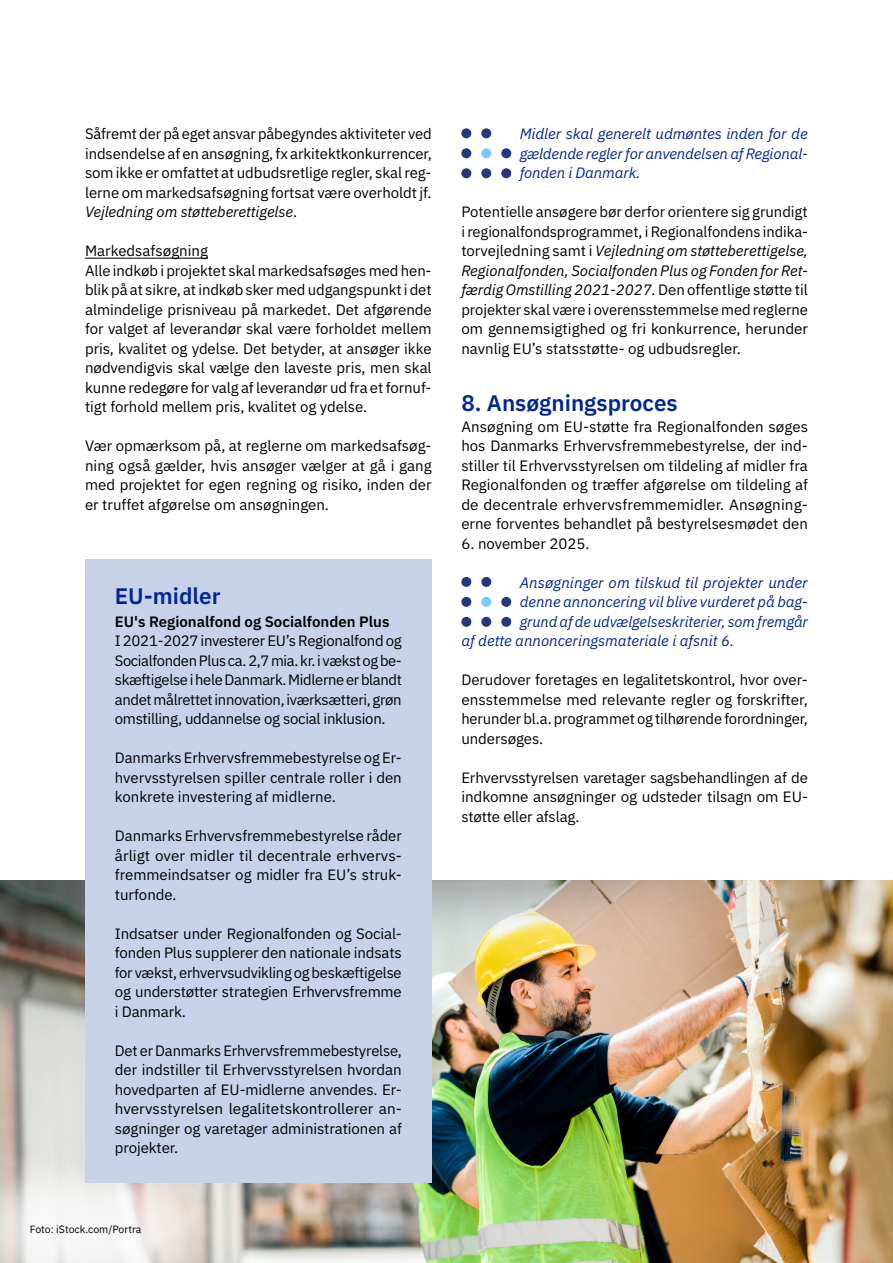
<style>
.page{position:relative;width:893px;height:1263px;background:#fff}
.page>*{position:absolute;margin:0;border:0;box-sizing:border-box;transform-origin:0 0}
.mellemrubrik_1_linje{font:600 22.5px "IBM Plex Sans";color:#002691}
.mellemrubrik_1_linje_undtagelse{font:600 22.5px "IBM Plex Sans";color:#002691}
.brød{font:15px/19.5px "IBM Plex Sans";letter-spacing:-.005em;color:#000;text-align:justify}
.brød-2{font:italic 15px/19.5px "IBM Plex Sans";letter-spacing:-.005em;color:#002691;text-align:justify}
.brød-3{font:600 15px "IBM Plex Sans";color:#000}
.fotograf_sort_left{font:10.5px "IBM Plex Sans";color:#000}
.s1{font-style:italic}
</style>
<div class="page">
<img style="left:0;top:880px;width:893px;height:383px">
<hr style="left:85px;top:258px;width:123px;height:1px;background:#000">
<div style="left:481px;top:148px;width:10px;height:10px;background:#77ccf4;border-radius:50%"></div>
<div style="left:461px;top:168px;width:10px;height:10px;background:#25377d;border-radius:50%"></div>
<div style="left:481px;top:128px;width:10px;height:10px;background:#25377d;border-radius:50%"></div>
<div style="left:501px;top:148px;width:10px;height:10px;background:#25377d;border-radius:50%"></div>
<div style="left:461px;top:148px;width:10px;height:10px;background:#25377d;border-radius:50%"></div>
<div style="left:461px;top:128px;width:10px;height:10px;background:#25377d;border-radius:50%"></div>
<div style="left:481px;top:168px;width:10px;height:10px;background:#25377d;border-radius:50%"></div>
<div style="left:501px;top:168px;width:10px;height:10px;background:#25377d;border-radius:50%"></div>
<div style="left:481px;top:597px;width:10px;height:10px;background:#77ccf4;border-radius:50%"></div>
<div style="left:461px;top:617px;width:10px;height:10px;background:#25377d;border-radius:50%"></div>
<div style="left:481px;top:577px;width:10px;height:10px;background:#25377d;border-radius:50%"></div>
<div style="left:501px;top:597px;width:10px;height:10px;background:#25377d;border-radius:50%"></div>
<div style="left:461px;top:597px;width:10px;height:10px;background:#25377d;border-radius:50%"></div>
<div style="left:461px;top:577px;width:10px;height:10px;background:#25377d;border-radius:50%"></div>
<div style="left:481px;top:617px;width:10px;height:10px;background:#25377d;border-radius:50%"></div>
<div style="left:501px;top:617px;width:10px;height:10px;background:#25377d;border-radius:50%"></div>
<div style="left:0;top:1140px;width:226px;height:123px;background:#fff;opacity:.75"></div>
<div style="left:85px;top:559px;width:347px;height:624px;background:#c7d2e9"></div>
<p class="brød" style="left:85px;top:123px;width:348px">Såfremt der på eget ansvar påbegyndes aktiviteter ved indsendelse af en ansøgning, fx arkitektkonkurrencer, som ikke er omfattet at udbudsretlige regler, skal reg&shy;lerne om markedsafsøgning fortsat være overholdt jf.<br><span class="s1">Vejledning om støtteberettigelse</span>.</p>
<p class="brød" style="left:85px;top:240px;width:124px">Markedsafsøgning</p>
<p class="brød" style="left:85px;top:259px;width:348px">Alle indkøb i projektet skal markedsafsøges med hen&shy;blik på at sikre, at indkøb sker med udgangspunkt i det almindelige prisniveau på markedet. Det afgørende for valget af leverandør skal være forholdet mellem pris, kvalitet og ydelse. Det betyder, at ansøger ikke nødvendigvis skal vælge den laveste pris, men skal kunne redegøre for valg af leverandør ud fra et fornuf&shy;tigt forhold mellem pris, kvalitet og ydelse.</p>
<p class="brød" style="left:85px;top:435px;width:348px">Vær opmærksom på, at reglerne om markedsafsøg&shy;ning også gælder, hvis ansøger vælger at gå i gang med projektet for egen regning og risiko, inden der er truffet afgørelse om ansøgningen.</p>
<h1 class="mellemrubrik_1_linje_undtagelse" style="left:115px;top:579px;width:107px">EU-midler</h1>
<p class="brød-3" style="left:115px;top:610px;width:276px">EU's Regionalfond og Socialfonden Plus</p>
<p class="brød" style="left:115px;top:630px;width:289px">I 2021-2027 investerer EU’s Regionalfond og Socialfonden Plus ca. 2,7 mia. kr. i vækst og be&shy;skæftigelse i hele Danmark. Midlerne er blandt andet målrettet innovation, iværksætteri, grøn omstilling, uddannelse og social inklusion.</p>
<p class="brød" style="left:115px;top:747px;width:289px">Danmarks Erhvervsfremmebestyrelse og Er&shy;hvervsstyrelsen spiller centrale roller i den konkrete investering af midlerne.</p>
<p class="brød" style="left:115px;top:825px;width:289px">Danmarks Erhvervsfremmebestyrelse råder årligt over midler til decentrale erhvervs&shy;fremmeindsatser og midler fra EU’s struk&shy;turfonde.</p>
<p class="brød" style="left:115px;top:922px;width:289px">Indsatser under Regionalfonden og Social&shy;fonden Plus supplerer den nationale indsats for vækst, erhvervsudvikling og beskæftigelse og understøtter strategien Erhvervsfremme i Danmark.</p>
<p class="brød" style="left:115px;top:1039px;width:289px">Det er Danmarks Erhvervsfremmebestyrelse, der indstiller til Erhvervsstyrelsen hvordan hovedparten af EU-midlerne anvendes. Er&shy;hvervsstyrelsen legalitetskontrollerer an&shy;søgninger og varetager administrationen af projekter.</p>
<p class="fotograf_sort_left" style="left:30px;top:1221px;width:113px">Foto: iStock.com/Portra</p>
<p class="brød-2" style="left:520px;top:123px;width:290px">Midler skal generelt udmøntes inden for de gældende regler for anvendelsen af Regional&shy;fonden i Danmark.</p>
<p class="brød" style="left:461px;top:201px;width:348px">Potentielle ansøgere bør derfor orientere sig grundigt i regionalfondsprogrammet, i Regionalfondens indika&shy;torvejledning samt i <span class="s1">Vejledning om støtteberettigelse, Regionalfonden, Socialfonden Plus og Fonden for Ret&shy;færdig Omstilling 2021-2027</span>. Den offentlige støtte til projekter skal være i overensstemmelse med reglerne om gennemsigtighed og fri konkurrence, herunder navnlig EU’s statsstøtte- og udbudsregler.</p>
<h1 class="mellemrubrik_1_linje" style="left:461px;top:385px;width:218px">8. Ansøgningsproces</h1>
<p class="brød" style="left:461px;top:415px;width:348px;text-align:left">Ansøgning om EU-støtte fra Regionalfonden søges hos Danmarks Erhvervsfremmebestyrelse, der ind&shy;stiller til Erhvervsstyrelsen om tildeling af midler fra Regionalfonden og træffer afgørelse om tildeling af de decentrale erhvervsfremmemidler. Ansøgning&shy;erne forventes behandlet på bestyrelsesmødet den</p>
<p class="brød" style="left:461px;top:532px;width:130px">6. november 2025.</p>
<p class="brød-2" style="left:520px;top:571px;width:290px">Ansøgninger om tilskud til projekter under</p>
<p class="brød-2" style="left:520px;top:591px;width:290px">denne annoncering vil blive vurderet på bag-</p>
<p class="brød-2" style="left:520px;top:610px;width:290px">grund af de udvælgelseskriterier, som fremgår</p>
<p class="brød-2" style="left:461px;top:630px;width:274px">af dette annonceringsmateriale i afsnit 6.</p>
<p class="brød" style="left:461px;top:669px;width:348px">Derudover foretages en legalitetskontrol, hvor over&shy;ensstemmelse med relevante regler og forskrifter, herunder bl.a. programmet og tilhørende forordninger, undersøges.</p>
<p class="brød" style="left:461px;top:766px;width:348px">Erhvervsstyrelsen varetager sagsbehandlingen af de indkomne ansøgninger og udsteder tilsagn om EU&shy;støtte eller afslag.</p>
</div>
